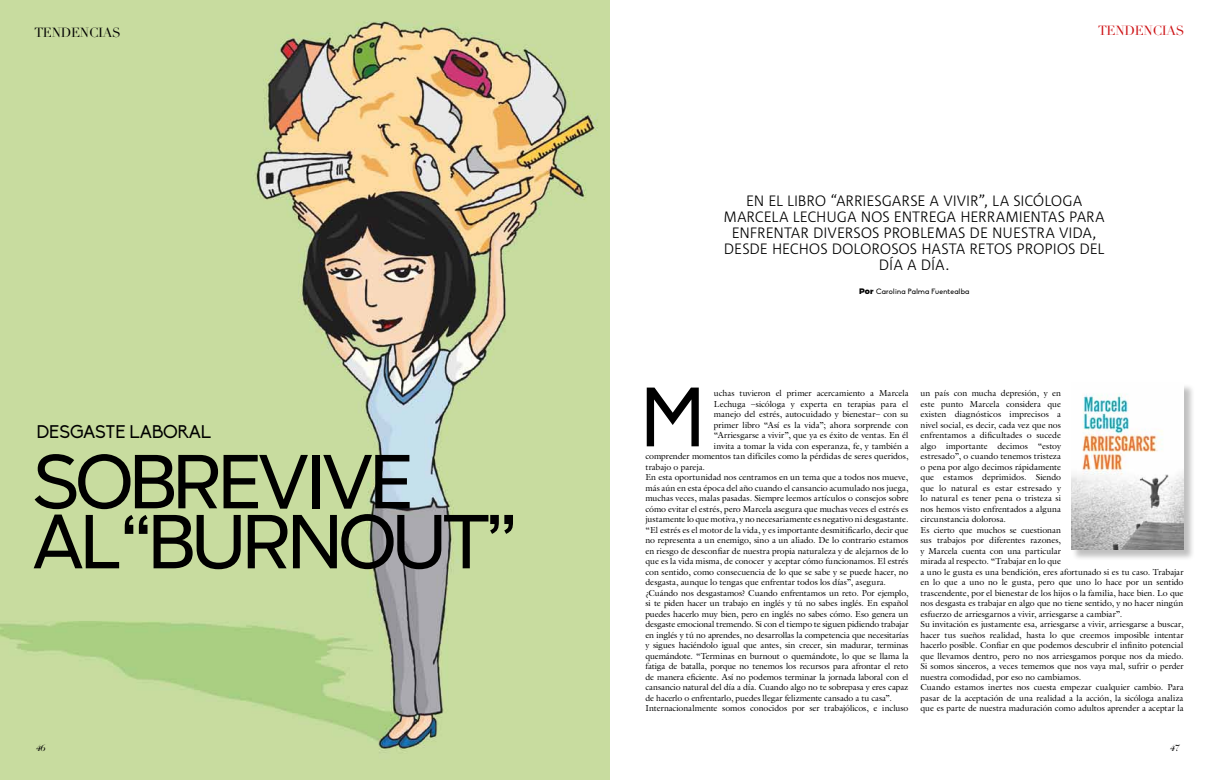
<style>
.page{position:relative;width:1219px;height:780px;background:#fff}
.page>*{position:absolute;margin:0;border:0;box-sizing:border-box;transform-origin:0 0}
.t1{font:82.5px "Biko";color:#000}
.t2{font:72px/60px "Boomer";letter-spacing:-.065em;color:#000}
.t3{font:18px "Biko";letter-spacing:-.01em;color:#000}
.t4{font:300 15px "Corpid OT";letter-spacing:-.005em;color:#000}
.t5{font:13px "Didot";letter-spacing:-.025em;color:#000}
.t6{font:13px "Didot";letter-spacing:-.025em;color:#cd1013}
.t7{font:italic 9px "Bauer Bodoni";color:#000}
.t8{font:8.8px/10.5px "Galliard Std";letter-spacing:-.005em;color:#000}
.t9{font:7.5px "Biko";letter-spacing:.03em;color:#000}
.s1{font-family:"Boomer";font-weight:900}
</style>
<div class="page">
<img style="left:0;top:0;width:610px;height:780px">
<div style="left:1072px;top:383px;width:123px;height:178px;background:#000;opacity:.25"></div>
<img style="left:1071px;top:383px;width:112px;height:166px">
<h3 class="t5" style="left:34px;top:24px;width:88px">TENDENCIAS</h3>
<h3 class="t6" style="left:1098px;top:23px;width:88px">TENDENCIAS</h3>
<h3 class="t4" style="left:746px;top:192px;width:337px">EN EL LIBRO “ARRIESGARSE A VIVIR”, LA SICÓLOGA</h3>
<h3 class="t4" style="left:723px;top:208px;width:382px">MARCELA LECHUGA NOS ENTREGA HERRAM IENTAS PARA</h3>
<h3 class="t4" style="left:732px;top:224px;width:206px">ENFRENTAR DIVERSOS PROBLEMA</h3>
<h3 class="t4" style="left:958px;top:224px;width:140px">S DE NUESTRA VIDA,</h3>
<h3 class="t4" style="left:724px;top:240px;width:382px">DESDE HECHOS DOLOROSOS HASTA RETOS PROPIOS DEL</h3>
<h3 class="t4" style="left:879px;top:256px;width:72px">DÍA A DÍA.</h3>
<h3 class="t3" style="left:37px;top:421px;width:176px">Desgaste laboral</h3>
<h2 class="t2" style="left:32px;top:451px;width:487px">SOBREVIVE<br>AL “BURNOUT”</h2>
<p class="t7" style="left:36px;top:742px;width:11px">46</p>
<p class="t9" style="left:859px;top:288px;width:112px"><span class="s1">Por</span> Carolina Palma Fuentealba</p>
<h1 class="t1" style="left:639px;top:371px;width:68px">M</h1>
<p class="t8" style="left:714px;top:388px;width:196px">uchas tuvieron el primer acercamiento a Marcela</p>
<p class="t8" style="left:714px;top:398px;width:196px">Lechuga –sicóloga y experta en terapias para el</p>
<p class="t8" style="left:714px;top:409px;width:196px">manejo del estrés, autocuidado y bienestar– con su</p>
<p class="t8" style="left:714px;top:419px;width:196px">primer libro “Así es la vida”; ahora sorprende con</p>
<p class="t8" style="left:714px;top:430px;width:196px">“Arriesgarse a vivir”, que ya es éxito de ventas. En él</p>
<p class="t8" style="left:714px;top:440px;width:196px">invita a tomar la vida con esperanza, fe, y también a</p>
<p class="t8" style="left:645px;top:451px;width:265px">comprender momentos tan difíciles como la pérdidas de seres queridos,</p>
<p class="t8" style="left:645px;top:461px;width:61px">trabajo o pareja.</p>
<p class="t8" style="left:645px;top:472px;width:264px">En esta oportunidad nos centramos en un tema que a todos nos mueve,</p>
<p class="t8" style="left:645px;top:482px;width:264px">más aún en esta época del año cuando el cansancio acumulado nos juega,</p>
<p class="t8" style="left:645px;top:493px;width:265px">muchas veces, malas pasadas. Siempre leemos artículos o consejos sobre</p>
<p class="t8" style="left:645px;top:503px;width:264px">cómo evitar el estrés, pero Marcela asegura que muchas veces el estrés es</p>
<p class="t8" style="left:645px;top:514px;width:264px">justamente lo que motiva, y no necesariamente es negativo ni desgastante.</p>
<p class="t8" style="left:645px;top:524px;width:264px">“El estrés es el motor de la vida, y es importante desmitificarlo, decir que</p>
<p class="t8" style="left:645px;top:535px;width:264px">no representa a un enemigo, sino a un aliado. De lo contrario estamos</p>
<p class="t8" style="left:645px;top:545px;width:265px">en riesgo de desconfiar de nuestra propia naturaleza y de alejarnos de lo</p>
<p class="t8" style="left:645px;top:556px;width:264px">que es la vida misma, de conocer y aceptar cómo funcionamos. El estrés</p>
<p class="t8" style="left:645px;top:566px;width:265px">con sentido, como consecuencia de lo que se sabe y se puede hacer, no</p>
<p class="t8" style="left:645px;top:577px;width:242px">desgasta, aunque lo tengas que enfrentar todos los días”, asegura.</p>
<p class="t8" style="left:645px;top:587px;width:265px">¿Cuándo nos desgastamos? Cuando enfrentamos un reto. Por ejemplo,</p>
<p class="t8" style="left:645px;top:598px;width:264px">si te piden hacer un trabajo en inglés y tú no sabes inglés. En español</p>
<p class="t8" style="left:645px;top:608px;width:264px">puedes hacerlo muy bien, pero en inglés no sabes cómo. Eso genera un</p>
<p class="t8" style="left:645px;top:619px;width:265px">desgaste emocional tremendo. Si con el tiempo te siguen pidiendo trabajar</p>
<p class="t8" style="left:645px;top:629px;width:265px">en inglés y tú no aprendes, no desarrollas la competencia que necesitarías</p>
<p class="t8" style="left:645px;top:640px;width:264px">y sigues haciéndolo igual que antes, sin crecer, sin madurar, terminas</p>
<p class="t8" style="left:645px;top:650px;width:265px">quemándote. “Terminas en burnout o quemándote, lo que se llama la</p>
<p class="t8" style="left:645px;top:661px;width:265px">fatiga de batalla, porque no tenemos los recursos para afrontar el reto</p>
<p class="t8" style="left:645px;top:671px;width:265px">de manera eficiente. Así no podemos terminar la jornada laboral con el</p>
<p class="t8" style="left:645px;top:682px;width:264px">cansancio natural del día a día. Cuando algo no te sobrepasa y eres capaz</p>
<p class="t8" style="left:645px;top:692px;width:248px">de hacerlo o enfrentarlo, puedes llegar felizmente cansado a tu casa”.</p>
<p class="t8" style="left:645px;top:703px;width:265px">Internacionalmente somos conocidos por ser trabajólicos, e incluso</p>
<p class="t8" style="left:920px;top:388px;width:265px">un país con mucha depresión, y en<br>este punto Marcela considera que<br>existen diagnósticos imprecisos a<br>nivel social, es decir, cada vez que nos<br>enfrentamos a dificultades o sucede<br>algo importante decimos “estoy<br>estresado”, o cuando tenemos tristeza<br>o pena por algo decimos rápidamente<br>que estamos deprimidos. Siendo<br>que lo natural es estar estresado y<br>lo natural es tener pena o tristeza si<br>nos hemos visto enfrentados a alguna<br>circunstancia dolorosa.<br>Es cierto que muchos se cuestionan<br>sus trabajos por diferentes razones,<br>y Marcela cuenta con una particular<br>mirada al respecto. “Trabajar en lo que<br>a uno le gusta es una bendición, eres afortunado si es tu caso. Trabajar en lo que a uno no le gusta, pero que uno lo hace por un sentido trascendente, por el bienestar de los hijos o la familia, hace bien. Lo que nos desgasta es trabajar en algo que no tiene sentido, y no hacer ningún esfuerzo de arriesgarnos a vivir, arriesgarse a cambiar”.<br>Su invitación es justamente esa, arriesgarse a vivir, arriesgarse a buscar, hacer tus sueños realidad, hasta lo que creemos imposible intentar hacerlo posible. Confiar en que podemos descubrir el infinito potencial que llevamos dentro, pero no nos arriesgamos porque nos da miedo.<br>Si somos sinceros, a veces tememos que nos vaya mal, sufrir o perder nuestra comodidad, por eso no cambiamos.<br>Cuando estamos inertes nos cuesta empezar cualquier cambio. Para pasar de la aceptación de una realidad a la acción, la sicóloga analiza que es parte de nuestra maduración como adultos aprender a aceptar la</p>
<p class="t7" style="left:1170px;top:742px;width:11px">47</p>
</div>
